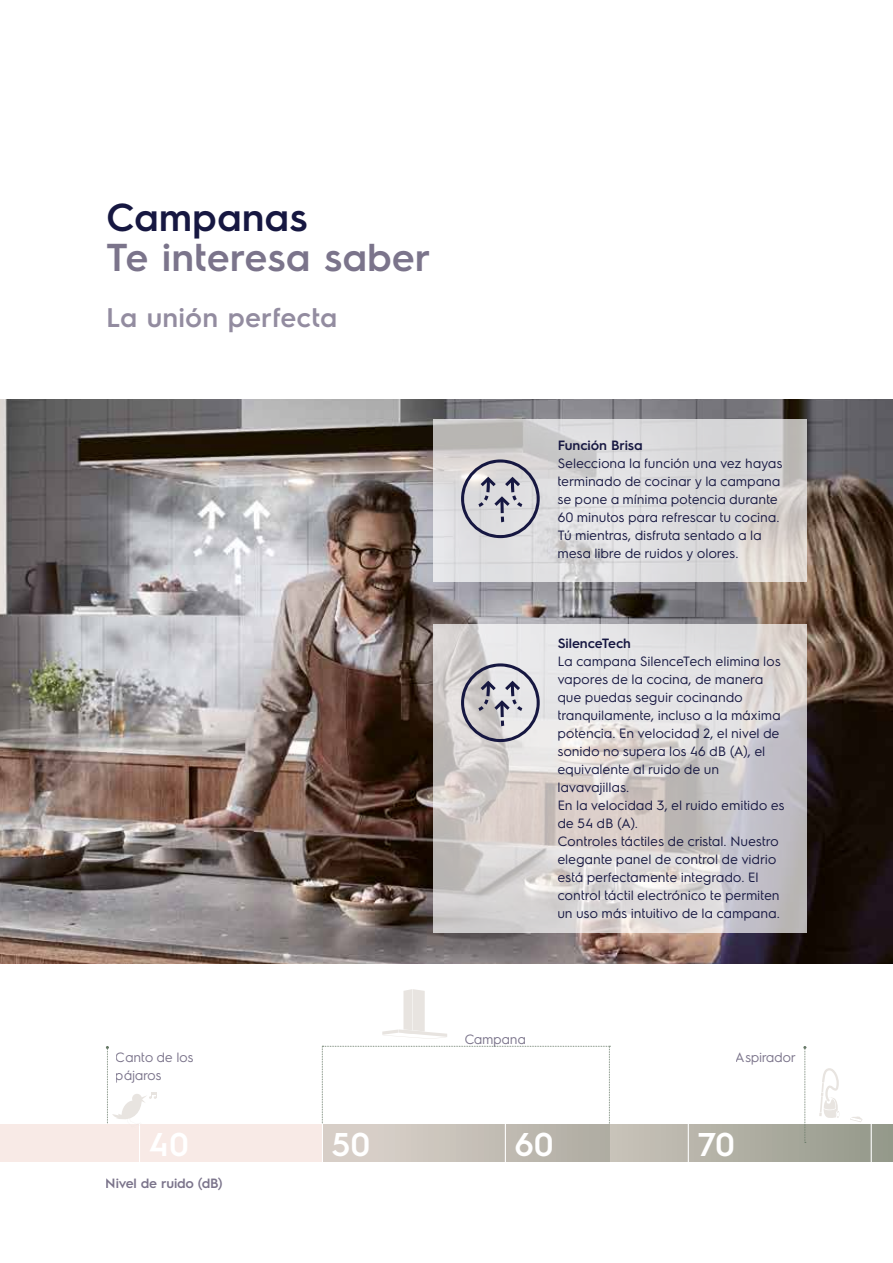
<style>
.page{position:relative;width:893px;height:1263px;background:#fff}
.page>*{position:absolute;margin:0;border:0;box-sizing:border-box;transform-origin:0 0}
.t1{font:600 39px "Electrolux Sans";color:#7b748b}
.t2{font:600 39px "Electrolux Sans";color:#161741}
.t3{font:600 33px "Electrolux Sans";color:#fff}
.t4{font:600 27px "Electrolux Sans";letter-spacing:.005em;color:#938ca0}
.t5{font:13.5px/18px "Electrolux Sans";letter-spacing:-.005em;color:#161741}
.t6{font:13.5px/18px "Electrolux Sans";letter-spacing:-.02em;color:#7b748b}
.t7{font:600 13.5px "Electrolux Sans";letter-spacing:-.01em;color:#161741}
.t8{font:600 13.5px "Electrolux Sans";letter-spacing:-.02em;color:#7b748b}
</style>
<div class="page">
<img style="left:0;top:400px;width:893px;height:563px">
<svg style="left:322px;top:1046px;width:289px;height:78px"></svg>
<svg style="left:0;top:1124px;width:893px;height:37px;background:#d4ccc4"></svg>
<hr style="left:139px;top:1119px;width:1px;height:50px;background:#fff">
<hr style="left:322px;top:1124px;width:1px;height:43px;background:#fff">
<hr style="left:688px;top:1120px;width:1px;height:45px;background:#fff">
<hr style="left:871px;top:1119px;width:1px;height:50px;background:#fff">
<div style="left:323px;top:1124px;width:287px;height:37px;background:linear-gradient(to right,#ddd4cd,#b0ada2)"></div>
<svg style="left:382px;top:989px;width:65px;height:50px"></svg>
<svg style="left:850px;top:1116px;width:12px;height:6px"></svg>
<hr style="left:505px;top:1119px;width:1px;height:50px;background:#fff">
<svg style="left:106px;top:1046px;width:51px;height:97px"></svg>
<svg style="left:433px;top:420px;width:374px;height:162px;background:#d8d7d7"></svg>
<svg style="left:461px;top:459px;width:79px;height:79px;background:#bbbac2"></svg>
<svg style="left:433px;top:624px;width:374px;height:309px;background:#d6d2d2"></svg>
<svg style="left:461px;top:663px;width:79px;height:79px;background:#bbb9c0"></svg>
<svg style="left:803px;top:1046px;width:3px;height:97px"></svg>
<svg style="left:819px;top:1068px;width:20px;height:50px"></svg>
<h1 class="t2" style="left:106px;top:190px;width:203px">Campanas</h1>
<h1 class="t1" style="left:106px;top:230px;width:326px">Te interesa saber</h1>
<h3 class="t4" style="left:106px;top:299px;width:232px">La unión perfecta</h3>
<p class="t6" style="left:116px;top:1047px;width:80px">Canto de los pájaros</p>
<p class="t7" style="left:558px;top:436px;width:86px">Función Brisa</p>
<p class="t5" style="left:558px;top:453px;width:227px">Selecciona la función una vez hayas terminado de cocinar y la campana se pone a mínima potencia durante 60 minutos para refrescar tu cocina.<br>Tú mientras, disfruta sentado a la mesa libre de ruidos y olores.</p>
<p class="t7" style="left:558px;top:634px;width:75px">SilenceTech</p>
<p class="t5" style="left:558px;top:651px;width:229px">La campana SilenceTech elimina los vapores de la cocina, de manera que puedas seguir cocinando tranquilamente, incluso a la máxima potencia. En velocidad 2, el nivel de sonido no supera los 46 dB (A), el equivalente al ruido de un lavavajillas.<br>En la velocidad 3, el ruido emitido es de 54 dB (A).<br>Controles táctiles de cristal. Nuestro elegante panel de control de vidrio está perfectamente integrado. El control táctil electrónico te permiten un uso más intuitivo de la campana.</p>
<p class="t6" style="left:465px;top:1029px;width:63px">Campana</p>
<p class="t6" style="left:736px;top:1047px;width:62px">Aspirador</p>
<h2 class="t3" style="left:149px;top:1121px;width:42px">40</h2>
<h2 class="t3" style="left:331px;top:1121px;width:40px">50</h2>
<h2 class="t3" style="left:514px;top:1121px;width:41px">60</h2>
<h2 class="t3" style="left:697px;top:1121px;width:39px">70</h2>
<p class="t8" style="left:106px;top:1174px;width:118px">Nivel de ruido (dB)</p>
</div>
